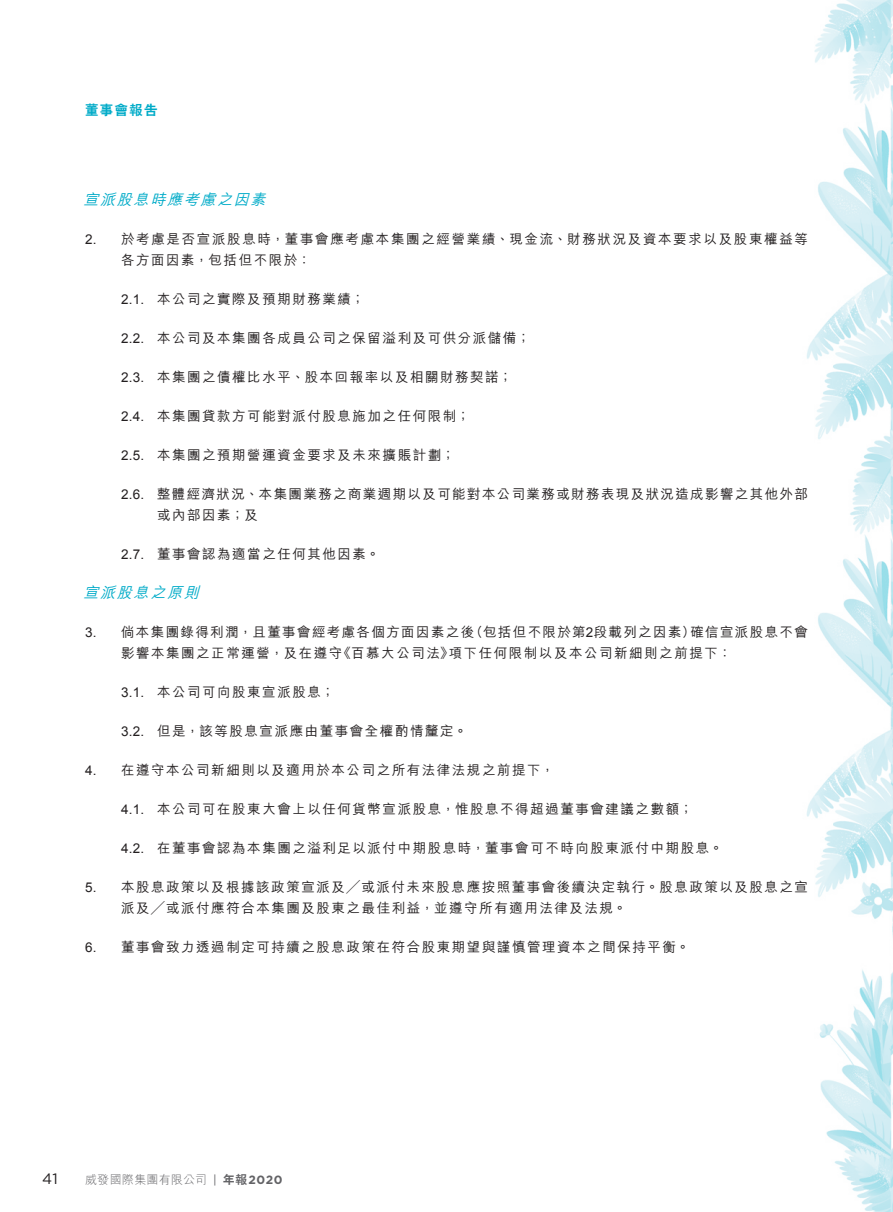
<style>
.page{position:relative;width:893px;height:1212px;background:#fff}
.page>*{position:absolute;margin:0;border:0;box-sizing:border-box;transform-origin:0 0}
._06_______H4{font:italic 500 15px "M Hei HK";color:#00abc8}
.t1{font:15px "Gotham";color:#231f20}
._08____IN2{font:500 13.5px "M Hei HK";letter-spacing:.115em;color:#231f20}
._07_IN0{font:500 13.5px "M Hei HK";letter-spacing:.115em;color:#231f20}
._08____IN2-2{font:13.5px "Arial";color:#231f20}
._01_Body_Text{font:500 13.5px "M Hei HK";letter-spacing:.115em;color:#231f20}
._07_IN0-2{font:13.5px "Arial";color:#231f20}
.t2{font:800 13.5px "C Hei 2 HK";letter-spacing:.095em;color:#00abc8}
._01_Body_Text-2{font:13.5px "Arial";color:#231f20}
.t3{font:300 12px "M Hei HK";letter-spacing:.02em;color:#636366}
.t4{font:700 12px "Gotham";color:#636366}
.t5{font:12px "Gotham";color:#636366}
.s1{font-family:"Arial";font-weight:400}
.s2{font-family:"C Hei 2 HK";font-weight:800}
</style>
<div class="page">
<img style="left:806px;top:0;width:87px;height:1212px">
<p class="t2" style="left:85px;top:101px;width:74px">董事會報告</p>
<p class="_06_______H4" style="left:83px;top:188px;width:189px">宣派股息時應考慮之因素</p>
<p class="_07_IN0" style="left:121px;top:229px;width:689px">於考慮是否宣派股息時，董事會應考慮本集團之經營業績、現金流、財務狀況及資本要求以及股東權益等</p>
<p class="_07_IN0-2" style="left:85px;top:230px;width:13px">2.</p>
<p class="_07_IN0" style="left:121px;top:250px;width:191px">各方面因素，包括但不限於：</p>
<p class="_08____IN2" style="left:157px;top:289px;width:209px">本公司之實際及預期財務業績;</p>
<p class="_08____IN2-2" style="left:121px;top:290px;width:25px">2.1.</p>
<p class="_08____IN2-2" style="left:121px;top:329px;width:25px">2.2.</p>
<p class="_08____IN2" style="left:157px;top:328px;width:375px">本公司及本集團各成員公司之保留溢利及可供分派儲備;</p>
<p class="_08____IN2-2" style="left:121px;top:368px;width:25px">2.3.</p>
<p class="_08____IN2" style="left:157px;top:367px;width:357px">本集團之債權比水平、股本回報率以及相關財務契諾;</p>
<p class="_08____IN2-2" style="left:121px;top:407px;width:25px">2.4.</p>
<p class="_08____IN2" style="left:157px;top:406px;width:314px">本集團貸款方可能對派付股息施加之任何限制;</p>
<p class="_08____IN2-2" style="left:121px;top:446px;width:25px">2.5.</p>
<p class="_08____IN2" style="left:157px;top:445px;width:299px">本集團之預期營運資金要求及未來擴賬計劃;</p>
<p class="_08____IN2-2" style="left:121px;top:485px;width:25px">2.6.</p>
<p class="_08____IN2" style="left:157px;top:484px;width:652px">整體經濟狀況、本集團業務之商業週期以及可能對本公司業務或財務表現及狀況造成影響之其他外部</p>
<p class="_08____IN2" style="left:157px;top:505px;width:103px">或內部因素；及</p>
<p class="_08____IN2" style="left:157px;top:544px;width:224px">董事會認為適當之任何其他因素。</p>
<p class="_08____IN2-2" style="left:121px;top:545px;width:25px">2.7.</p>
<p class="_06_______H4" style="left:83px;top:581px;width:122px">宣派股息之原則</p>
<p class="_07_IN0-2" style="left:85px;top:623px;width:13px">3.</p>
<p class="_01_Body_Text-2" style="left:85px;top:761px;width:13px">4.</p>
<p class="_07_IN0-2" style="left:85px;top:878px;width:13px">5.</p>
<p class="_07_IN0-2" style="left:85px;top:938px;width:13px">6.</p>
<p class="_07_IN0" style="left:121px;top:622px;width:355px">倘本集團錄得利潤，且董事會經考慮各個方面因素之後</p>
<p class="_07_IN0" style="left:690px;top:622px;width:119px">確信宣派股息不會</p>
<p class="_07_IN0" style="left:469px;top:622px;width:227px">（包括但不限於第<span class="s1">2</span>段載列之因素）</p>
<p class="_07_IN0" style="left:121px;top:643px;width:223px">影響本集團之正常運營，及在遵守</p>
<p class="_08____IN2" style="left:157px;top:682px;width:179px">本公司可向股東宣派股息;</p>
<p class="_07_IN0" style="left:449px;top:643px;width:284px">項下任何限制以及本公司新細則之前提下：</p>
<p class="_07_IN0" style="left:338px;top:643px;width:118px">《百慕大公司法》</p>
<p class="_08____IN2-2" style="left:121px;top:683px;width:25px">3.1.</p>
<p class="_08____IN2" style="left:157px;top:721px;width:312px">但是，該等股息宣派應由董事會全權酌情釐定。</p>
<p class="_08____IN2-2" style="left:121px;top:722px;width:25px">3.2.</p>
<p class="_01_Body_Text" style="left:121px;top:760px;width:435px">在遵守本公司新細則以及適用於本公司之所有法律法規之前提下，</p>
<p class="_08____IN2-2" style="left:121px;top:800px;width:25px">4.1.</p>
<p class="_08____IN2" style="left:157px;top:799px;width:537px">本公司可在股東大會上以任何貨幣宣派股息，惟股息不得超過董事會建議之數額;</p>
<p class="_08____IN2" style="left:157px;top:838px;width:567px">在董事會認為本集團之溢利足以派付中期股息時，董事會可不時向股東派付中期股息。</p>
<p class="_08____IN2-2" style="left:121px;top:839px;width:25px">4.2.</p>
<p class="_07_IN0" style="left:121px;top:877px;width:688px">本股息政策以及根據該政策宣派及╱或派付未來股息應按照董事會後續決定執行。股息政策以及股息之宣</p>
<p class="_07_IN0" style="left:121px;top:898px;width:507px">派及╱或派付應符合本集團及股東之最佳利益，並遵守所有適用法律及法規。</p>
<p class="_07_IN0" style="left:121px;top:937px;width:570px">董事會致力透過制定可持續之股息政策在符合股東期望與謹慎管理資本之間保持平衡。</p>
<p class="t1" style="left:42px;top:1168px;width:17px">41</p>
<p class="t3" style="left:85px;top:1171px;width:123px">威發國際集團有限公司</p>
<p class="t5" style="left:213px;top:1172px;width:5px">|</p>
<p class="t4" style="left:223px;top:1171px;width:61px"><span class="s2">年報</span>2020</p>
</div>
